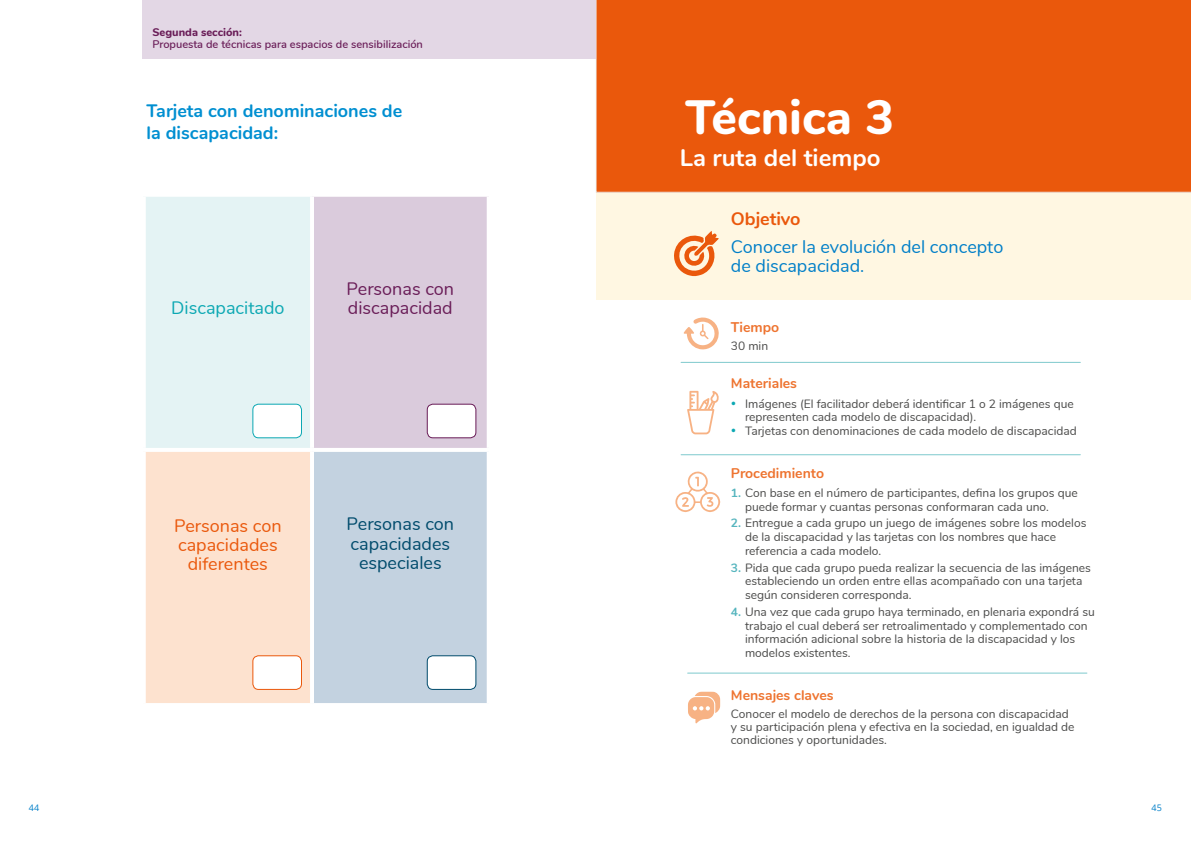
<style>
.page{position:relative;width:1191px;height:842px;background:#fff}
.page>*{position:absolute;margin:0;border:0;box-sizing:border-box;transform-origin:0 0}
.t1{font:800 48px "Nunito";color:#fff}
.t2{font:700 24px "Nunito";color:#fff}
.t3{font:18px/19.4px "Nunito";color:#007fc8}
.t4{font:700 18px/21.4px "Nunito";color:#008fd1}
.t5{font:18px/19.4px "Nunito";color:#ea580c;text-align:center}
.t6{font:18px/19.4px "Nunito";color:#004b6c;text-align:center}
.t7{font:18px/19.4px "Nunito";color:#6a1d58}
.t8{font:18px "Nunito";color:#0ca8b3}
.t9{font:700 18px "Nunito";color:#ea580c}
.t10{font:700 14px "Nunito";color:#ee7430}
.t11{font:12px/13.8px "Nunito";color:#4a4a49}
.t12{font:600 11px "Nunito";color:#6a1d58}
.t13{font:800 11px "Nunito";color:#6a1d58}
.t14{font:9px "Open Sans";color:#007fc8}
.s1{color:#0ca8b3}
.s2{font-weight:700;color:#56b5be}
</style>
<div class="page">
<div style="left:596px;top:192px;width:595px;height:108px;background:#fff7e2"></div>
<div style="left:144px;top:195px;width:168px;height:255px;background:#e4f3f4"></div>
<div style="left:312px;top:195px;width:177px;height:255px;background:#dacbdc"></div>
<div style="left:144px;top:450px;width:168px;height:255px;background:#fde2cf"></div>
<div style="left:312px;top:450px;width:177px;height:255px;background:#c3d2e0"></div>
<hr style="left:142px;top:193px;width:170px;height:4px;background:#fff">
<hr style="left:142px;top:197px;width:4px;height:251px;background:#fff">
<svg style="left:312px;top:195px;width:177px;height:2px"></svg>
<hr style="left:310px;top:197px;width:4px;height:251px;background:#fff">
<hr style="left:487px;top:197px;width:4px;height:251px;background:#fff">
<hr style="left:142px;top:448px;width:170px;height:4px;background:#fff">
<hr style="left:142px;top:452px;width:4px;height:251px;background:#fff">
<hr style="left:312px;top:448px;width:179px;height:4px;background:#fff">
<hr style="left:310px;top:452px;width:4px;height:251px;background:#fff">
<hr style="left:487px;top:452px;width:4px;height:251px;background:#fff">
<hr style="left:142px;top:703px;width:170px;height:4px;background:#fff">
<hr style="left:312px;top:703px;width:179px;height:4px;background:#fff">
<div style="left:595px;top:0;width:596px;height:193px;background:#ea580c"></div>
<svg style="left:683px;top:317px;width:36px;height:33px"></svg>
<svg style="left:687px;top:391px;width:32px;height:43px"></svg>
<svg style="left:675px;top:471px;width:45px;height:41px"></svg>
<hr style="left:681px;top:362px;width:399px;height:1px;background:#7ec9cd">
<svg style="left:688px;top:692px;width:32px;height:31px"></svg>
<hr style="left:681px;top:454px;width:399px;height:1px;background:#7ec9cd">
<hr style="left:687px;top:673px;width:400px;height:1px;background:#7ec9cd">
<svg style="left:674px;top:231px;width:44px;height:45px"></svg>
<div style="left:253px;top:404px;width:48px;height:34px;background:#fff;border-radius:6px"></div>
<div style="left:252px;top:404px;width:50px;height:34px;border:1px solid #0ca8b3;border-radius:6px"></div>
<div style="left:427px;top:404px;width:49px;height:34px;background:#fff;border-radius:6px"></div>
<div style="left:427px;top:404px;width:49px;height:34px;border:1px solid #6a1d58;border-radius:6px"></div>
<div style="left:253px;top:656px;width:48px;height:33px;background:#fff;border-radius:6px"></div>
<div style="left:252px;top:655px;width:50px;height:35px;border:1px solid #ea580c;border-radius:6px"></div>
<div style="left:427px;top:656px;width:49px;height:33px;background:#fff;border-radius:6px"></div>
<div style="left:427px;top:655px;width:49px;height:35px;border:1px solid #004b6c;border-radius:6px"></div>
<div style="left:142px;top:0;width:453px;height:58px;background:#e3d7e5"></div>
<p class="t13" style="left:152px;top:24px;width:91px">Segunda sección:</p>
<p class="t12" style="left:152px;top:36px;width:272px">Propuesta de técnicas para espacios de sensibilización</p>
<h3 class="t4" style="left:147px;top:99px;width:257px">Tarjeta con denominaciones de la discapacidad:</h3>
<h3 class="t8" style="left:171px;top:295px;width:115px">Discapacitado</h3>
<h3 class="t7" style="left:346px;top:278px;width:109px">Personas con discapacidad</h3>
<h3 class="t5" style="left:174px;top:515px;width:109px">Personas con capacidades diferentes</h3>
<h3 class="t6" style="left:346px;top:513px;width:109px">Personas con capacidades especiales</h3>
<h1 class="t1" style="left:685px;top:82px;width:210px">Técnica 3</h1>
<h2 class="t2" style="left:679px;top:140px;width:202px">La ruta del tiempo</h2>
<h3 class="t9" style="left:731px;top:206px;width:71px">Objetivo</h3>
<h3 class="t3" style="left:731px;top:236px;width:274px">Conocer la evolución del concepto de discapacidad.</h3>
<p class="t10" style="left:731px;top:316px;width:50px">Tiempo</p>
<p class="t11" style="left:731px;top:339px;width:39px">30 min</p>
<p class="t10" style="left:731px;top:373px;width:68px">Materiales</p>
<p class="t11" style="left:745px;top:396px;width:330px;text-indent:-14px"><span class="s1">•</span> Imágenes (El facilitador deberá identificar 1 o 2 imágenes que representen cada modelo de discapacidad).</p>
<p class="t11" style="left:731px;top:423px;width:347px"><span class="s1">•</span> Tarjetas con denominaciones de cada modelo de discapacidad</p>
<p class="t10" style="left:731px;top:462px;width:95px">Procedimiento</p>
<p class="t11" style="left:745px;top:485px;width:334px;text-indent:-14px"><span class="s2">1.</span> Con base en el número de participantes, defina los grupos que puede formar y cuantas personas conformaran cada uno.</p>
<p class="t11" style="left:745px;top:516px;width:343px;text-indent:-14px"><span class="s2">2.</span> Entregue a cada grupo un juego de imágenes sobre los modelos de la discapacidad y las tarjetas con los nombres que hace referencia a cada modelo.</p>
<p class="t11" style="left:745px;top:560px;width:347px;text-indent:-14px"><span class="s2">3.</span> Pida que cada grupo pueda realizar la secuencia de las imágenes estableciendo un orden entre ellas acompañado con una tarjeta según consideren corresponda.</p>
<p class="t11" style="left:745px;top:604px;width:351px;text-indent:-14px"><span class="s2">4.</span> Una vez que cada grupo haya terminado, en plenaria expondrá su trabajo el cual deberá ser retroalimentado y complementado con información adicional sobre la historia de la discapacidad y los modelos existentes.</p>
<p class="t10" style="left:731px;top:684px;width:104px">Mensajes claves</p>
<p class="t11" style="left:731px;top:707px;width:345px;line-height:12.9px">Conocer el modelo de derechos de la persona con discapacidad y su participación plena y efectiva en la sociedad, en igualdad de condiciones y oportunidades.</p>
<p class="t14" style="left:29px;top:802px;width:12px">44</p>
<p class="t14" style="left:1151px;top:802px;width:12px">45</p>
</div>
